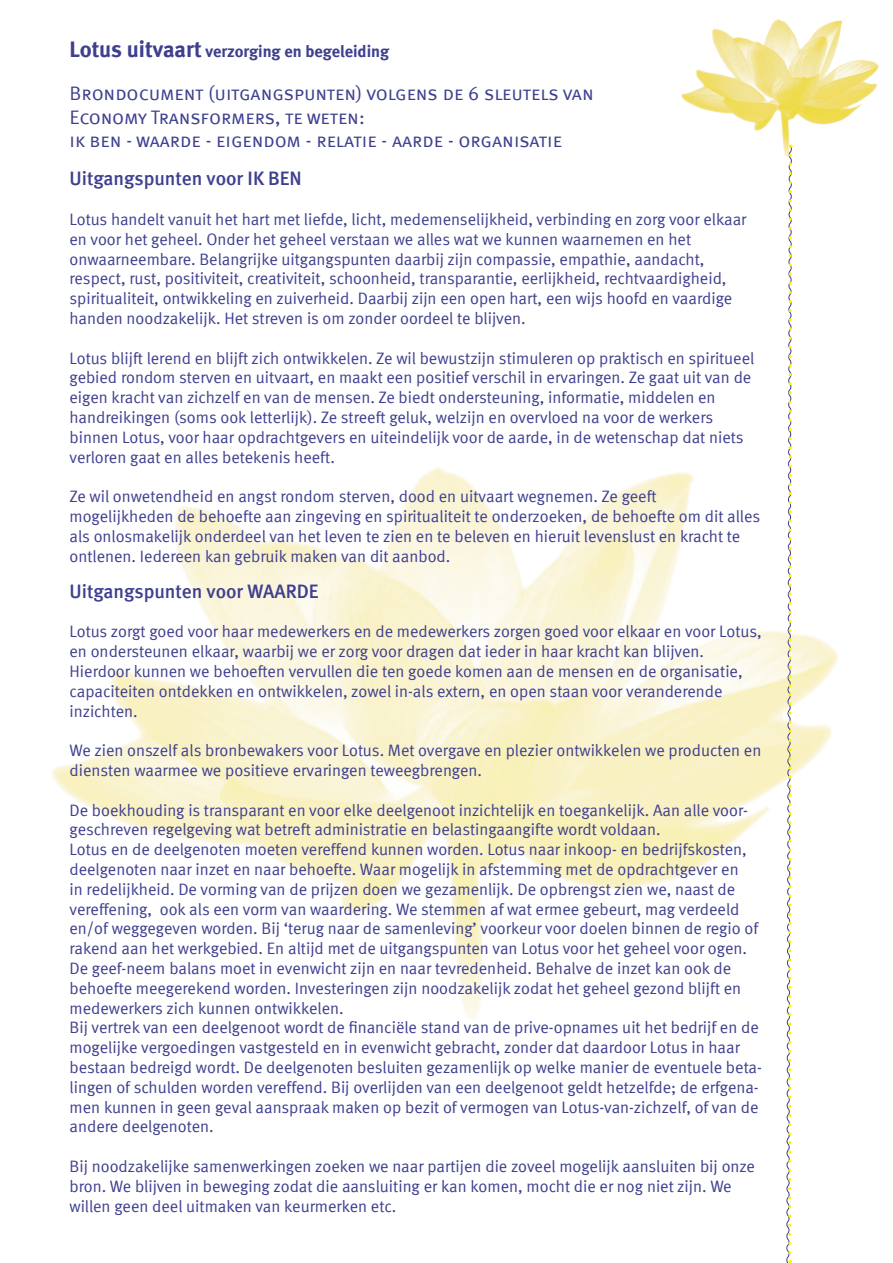
<style>
.page{position:relative;width:893px;height:1263px;background:#fff}
.page>*{position:absolute;margin:0;border:0;box-sizing:border-box;transform-origin:0 0}
.t1{font:19.5px/23.4px "Meta Normal LF Caps";color:#3e3f8e}
.t2{font:19.5px "Meta Medium LF";color:#3e3f8e}
.t3{font:16.5px/19.8px "Meta Normal LF";color:#3e3f8e}
.t4{font:16.5px "Meta Bold LF";color:#3e3f8e}
.s1{font-size:22.5px}
</style>
<div class="page">
<img style="left:52px;top:468px;width:786px;height:552px">
<img style="left:682px;top:19px;width:196px;height:136px">
<svg style="left:785px;top:145px;width:8px;height:1118px"></svg>
<p class="t4" style="left:70px;top:42px;width:321px"><span class="s1">Lotus uitvaart</span> verzorging en begeleiding</p>
<p class="t1" style="left:70px;top:82px;width:526px">Brondocument (uitgangspunten) volgens de 6 sleutels van<br>Economy Transformers, te weten:<br>ik ben - waarde - eigendom - relatie - aarde - organisatie</p>
<p class="t2" style="left:70px;top:167px;width:234px">Uitgangspunten voor IK BEN</p>
<p class="t3" style="left:70px;top:209px;width:678px">Lotus handelt vanuit het hart met liefde, licht, medemenselijkheid, verbinding en zorg voor elkaar en voor het geheel. Onder het geheel verstaan we alles wat we kunnen waarnemen en het onwaarneembare. Belangrijke uitgangspunten daarbij zijn compassie, empathie, aandacht, respect, rust, positiviteit, creativiteit, schoonheid, transparantie, eerlijkheid, rechtvaardigheid, spiritualiteit, ontwikkeling en zuiverheid. Daarbij zijn een open hart, een wijs hoofd en vaardige handen noodzakelijk. Het streven is om zonder oordeel te blijven.</p>
<p class="t3" style="left:70px;top:348px;width:686px">Lotus blijft lerend en blijft zich ontwikkelen. Ze wil bewustzijn stimuleren op praktisch en spiritueel gebied rondom sterven en uitvaart, en maakt een positief verschil in ervaringen. Ze gaat uit van de eigen kracht van zichzelf en van de mensen. Ze biedt ondersteuning, informatie, middelen en handreikingen (soms ook letterlijk). Ze streeft geluk, welzijn en overvloed na voor de werkers binnen Lotus, voor haar opdrachtgevers en uiteindelijk voor de aarde, in de wetenschap dat niets verloren gaat en alles betekenis heeft.</p>
<p class="t3" style="left:70px;top:486px;width:692px">Ze wil onwetendheid en angst rondom sterven, dood en uitvaart wegnemen. Ze geeft mogelijkheden de behoefte aan zingeving en spiritualiteit te onderzoeken, de behoefte om dit alles als onlosmakelijk onderdeel van het leven te zien en te beleven en hieruit levenslust en kracht te ontlenen. Iedereen kan gebruik maken van dit aanbod.</p>
<p class="t2" style="left:70px;top:580px;width:251px">Uitgangspunten voor WAARDE</p>
<p class="t3" style="left:70px;top:622px;width:694px">Lotus zorgt goed voor haar medewerkers en de medewerkers zorgen goed voor elkaar en voor Lotus, en ondersteunen elkaar, waarbij we er zorg voor dragen dat ieder in haar kracht kan blijven.<br>Hierdoor kunnen we behoeften vervullen die ten goede komen aan de mensen en de organisatie, capaciteiten ontdekken en ontwikkelen, zowel in-als extern, en open staan voor veranderende inzichten.</p>
<p class="t3" style="left:70px;top:740px;width:693px">We zien onszelf als bronbewakers voor Lotus. Met overgave en plezier ontwikkelen we producten en diensten waarmee we positieve ervaringen teweegbrengen.</p>
<p class="t3" style="left:70px;top:800px;width:694px">De boekhouding is transparant en voor elke deelgenoot inzichtelijk en toegankelijk. Aan alle voor&shy;geschreven regelgeving wat betreft administratie en belastingaangifte wordt voldaan.<br>Lotus en de deelgenoten moeten vereffend kunnen worden. Lotus naar inkoop- en bedrijfskosten, deelgenoten naar inzet en naar behoefte. Waar mogelijk in afstemming met de opdrachtgever en<br>in redelijkheid. De vorming van de prijzen doen we gezamenlijk. De opbrengst zien we, naast de vereffening, ook als een vorm van waardering. We stemmen af wat ermee gebeurt, mag verdeeld en/of weggegeven worden. Bij ‘terug naar de samenleving’ voorkeur voor doelen binnen de regio of rakend aan het werkgebied. En altijd met de uitgangspunten van Lotus voor het geheel voor ogen.<br>De geef-neem balans moet in evenwicht zijn en naar tevredenheid. Behalve de inzet kan ook de behoefte meegerekend worden. Investeringen zijn noodzakelijk zodat het geheel gezond blijft en medewerkers zich kunnen ontwikkelen.<br>Bij vertrek van een deelgenoot wordt de financiële stand van de prive-opnames uit het bedrijf en de mogelijke vergoedingen vastgesteld en in evenwicht gebracht, zonder dat daardoor Lotus in haar bestaan bedreigd wordt. De deelgenoten besluiten gezamenlijk op welke manier de eventuele beta&shy;lingen of schulden worden vereffend. Bij overlijden van een deelgenoot geldt hetzelfde; de erfgena&shy;men kunnen in geen geval aanspraak maken op bezit of vermogen van Lotus-van-zichzelf, of van de andere deelgenoten.</p>
<p class="t3" style="left:70px;top:1156px;width:687px">Bij noodzakelijke samenwerkingen zoeken we naar partijen die zoveel mogelijk aansluiten bij onze bron. We blijven in beweging zodat die aansluiting er kan komen, mocht die er nog niet zijn. We willen geen deel uitmaken van keurmerken etc.</p>
</div>
